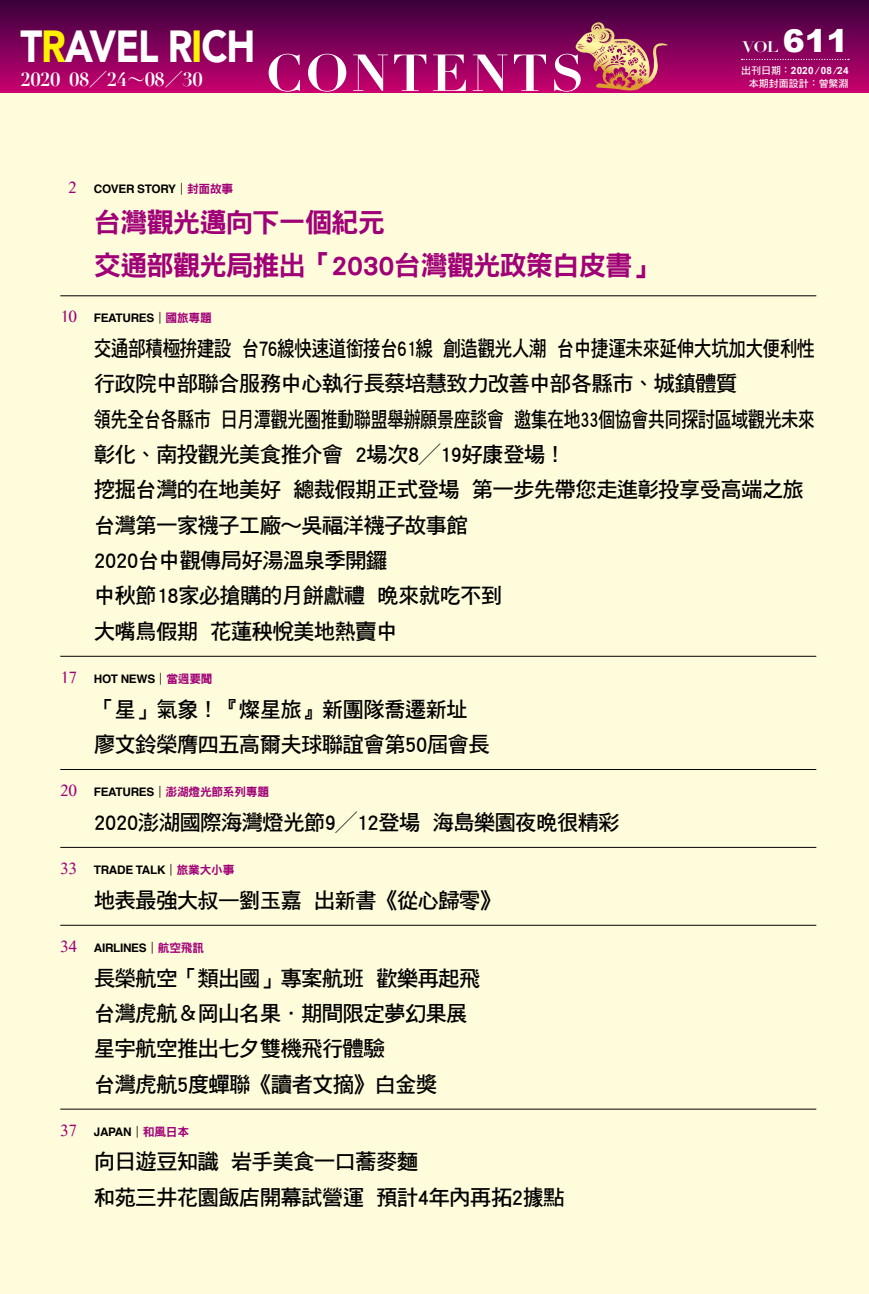
<style>
.page{position:relative;width:869px;height:1294px;background:#fff}
.page>*{position:absolute;margin:0;border:0;box-sizing:border-box;transform-origin:0 0}
.t1{font:700 51px "Didot";letter-spacing:.06em;color:#fff}
.t2{font:900 44.88px "Avenir";letter-spacing:-.03em;color:#fff;scale:.85 1}
.t3{font:27.5px/43.1px "DF Hei Std W9";letter-spacing:-.04em;color:#a00077}
.t4{font:21.62px/35.2px "DF Hei Std W7";letter-spacing:-.04em;color:#000;scale:.83 1}
.t5{font:21.62px/35.2px "DF Hei Std W7";letter-spacing:-.04em;color:#000}
.t6{font:700 18.62px "Didot";letter-spacing:-.03em;color:#fff}
.t7{font:17.62px "Telugu MN";letter-spacing:-.025em;color:#a00077;scale:.9 1}
.t8{font:700 15px "Didot";color:#fff;scale:1.1 1}
.t9{font:700 11.75px "Helvetica";letter-spacing:-.025em;color:#000}
.t10{font:11.75px "DF Hei Std W9";letter-spacing:-.025em;color:#a00077}
.t11{font:10px/13.8px "DF Hei Std W7";color:#fff;text-align:right}
.s1{color:#fff100}
.s2{font-family:"DF Ming Std W3";font-weight:400}
.s3{font-family:"Arial";font-weight:900;font-size:31.38px}
.s4{font-family:"Arial";font-weight:700}
.s5{font-family:"Telugu MN";font-weight:400;font-size:17.62px;color:#a00077}
.s6{font-family:"DF Hei Std W5";font-weight:400}
.s7{font-family:"DF Hei Std W9";font-weight:400;color:#a00077}
.s8{font-family:"Helvetica";font-weight:700;color:#000}
.s9{font-family:"DF Hei Std W5";color:#000}
</style>
<div class="page">
<div style="left:0;top:0;width:868px;height:97px;background:linear-gradient(to bottom,#38003d,#cf0072)"></div>
<div style="left:0;top:94px;width:868px;height:1199px;background:#fffcdb"></div>
<img style="left:574px;top:22px;width:93px;height:69px">
<hr style="left:60px;top:295px;width:755px;height:1px;background:#000">
<hr style="left:60px;top:656px;width:755px;height:1px;background:#000">
<hr style="left:60px;top:769px;width:755px;height:1px;background:#000">
<hr style="left:60px;top:847px;width:755px;height:1px;background:#000">
<hr style="left:60px;top:925px;width:755px;height:1px;background:#000">
<hr style="left:60px;top:1108px;width:755px;height:1px;background:#000">
<svg style="left:741px;top:59px;width:107px;height:1px"></svg>
<p class="t2" style="left:21px;top:8px;width:277px">T<span class="s1">R</span>AVEL R<span class="s1">I</span>CH</p>
<p class="t6" style="left:21px;top:67px;width:184px">2020 08<span class="s2">／</span>24<span class="s2">～</span>08<span class="s2">／</span>30</p>
<p class="t1" style="left:266px;top:41px;width:319px">CONTENTS</p>
<p class="t8" style="left:742px;top:38px;width:98px">VOL <span class="s3">611</span></p>
<p class="t11" style="left:740px;top:63px;width:109px">出刊日期：<span class="s4">2020 ⁄ 08 ⁄24</span>本期封面設計：曾繁淵</p>
<p class="t9" style="left:68px;top:180px;width:166px"><span class="s5">2</span> COVER STORY<span class="s6">｜</span><span class="s7">封面故事</span></p>
<p class="t3" style="left:94px;top:200px;width:566px">台灣觀光邁向下一個紀元<br>交通部觀光局推出「2030台灣觀光政策白皮書」</p>
<p class="t9" style="left:60px;top:308px;width:153px"><span class="s5">10</span> FEATURES<span class="s6">｜</span><span class="s7">國旅專題</span></p>
<p class="t4" style="left:94px;top:330px;width:870px">交通部積極拚建設 台76線快速道銜接台61線 創造觀光人潮 台中捷運未來延伸大坑加大便利性行政院中部聯合服務中心執行長蔡培慧致力改善中部各縣市、城鎮體質<br>領先全台各縣市 日月潭觀光圈推動聯盟舉辦願景座談會 邀集在地33個協會共同探討區域觀光未來彰化、南投觀光美食推介會 2場次8╱19好康登場！<br>挖掘台灣的在地美好 總裁假期正式登場 第一步先帶您走進彰投享受高端之旅台灣第一家襪子工廠～吳福洋襪子故事館<br>2020台中觀傳局好湯溫泉季開鑼<br>中秋節18家必搶購的月餅獻禮 晚來就吃不到<br>大嘴鳥假期 花蓮秧悅美地熱賣中</p>
<p class="t7" style="left:60px;top:666px;width:20px">17</p>
<p class="t9" style="left:94px;top:669px;width:120px">HOT NEWS<span class="s6">｜</span><span class="s7">當週要聞</span></p>
<p class="t5" style="left:94px;top:691px;width:397px">「星」氣象！『燦星旅』新團隊喬遷新址廖文鈴榮膺四五高爾夫球聯誼會第50屆會長</p>
<p class="t7" style="left:60px;top:779px;width:20px">20</p>
<p class="t10" style="left:94px;top:785px;width:177px"><span class="s8">FEATURES</span><span class="s9">｜</span>澎湖燈光節系列專題</p>
<p class="t5" style="left:94px;top:804px;width:527px">2020澎湖國際海灣燈光節9╱12登場 海島樂園夜晚很精彩</p>
<p class="t7" style="left:60px;top:857px;width:20px">33</p>
<p class="t9" style="left:94px;top:860px;width:142px">TRADE TALK<span class="s6">｜</span><span class="s7">旅業大小事</span></p>
<p class="t5" style="left:94px;top:882px;width:409px">地表最強大叔—劉玉嘉 出新書《從心歸零》</p>
<p class="t7" style="left:60px;top:935px;width:20px">34</p>
<p class="t9" style="left:94px;top:938px;width:112px">AIRLINES<span class="s6">｜</span><span class="s7">航空飛訊</span></p>
<p class="t5" style="left:94px;top:959px;width:388px">長榮航空「類出國」專案航班 歡樂再起飛台灣虎航＆岡山名果．期間限定夢幻果展星宇航空推出七夕雙機飛行體驗<br>台灣虎航5度蟬聯《讀者文摘》白金獎</p>
<p class="t7" style="left:60px;top:1119px;width:20px">37</p>
<p class="t9" style="left:94px;top:1121px;width:97px">JAPAN<span class="s6">｜</span><span class="s7">和風日本</span></p>
<p class="t5" style="left:94px;top:1143px;width:472px">向日遊豆知識 岩手美食一口蕎麥麵<br>和苑三井花園飯店開幕試營運 預計4年內再拓2據點</p>
</div>
